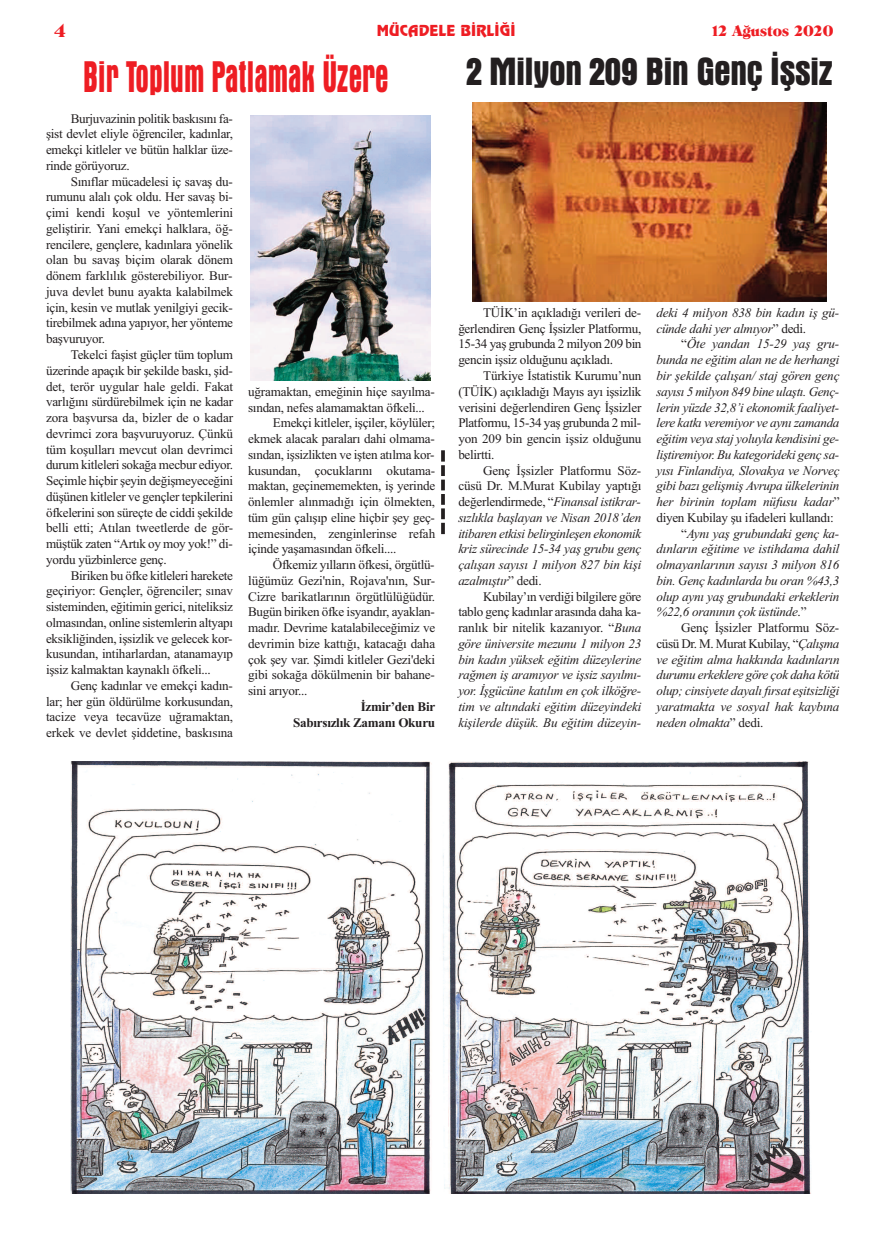
<style>
.page{position:relative;width:886px;height:1241px;background:#fff}
.page>*{position:absolute;margin:0;border:0;box-sizing:border-box;transform-origin:0 0}
.t1{font:700 condensed 45px "Aurora BT";color:#ee1d23;scale:.71 1}
.t2{font:700 condensed 40px "Aurora BT";letter-spacing:-.02em;color:#231f20}
.t3{font:18.75px "Grouch IT Cby BT";color:#ee1d23}
.t4{font:15px "Revue BT";color:#ee1d23}
.t5{font:15px "Grouch IT Cby BT";letter-spacing:-.015em;color:#ee1d23}
.t6{font:13.12px/15.8px "TR Times New Roman";letter-spacing:-.02em;color:#231f20;text-align:justify}
.t7{font:italic 13.12px/15.8px "TR Times New Roman";letter-spacing:-.02em;color:#231f20;text-align:justify}
.t8{font:700 13.12px/15.8px "TR Times New Roman";letter-spacing:-.02em;color:#231f20;text-align:right}
.s1{font-style:normal}
.s2{font-style:italic}
</style>
<div class="page">
<img style="left:71px;top:761px;width:740px;height:431px">
<img style="left:250px;top:115px;width:180px;height:265px">
<img style="left:473px;top:102px;width:353px;height:199px">
<svg style="left:441px;top:461px;width:4px;height:59px"></svg>
<svg style="left:441px;top:450px;width:4px;height:11px"></svg>
<svg style="left:441px;top:522px;width:4px;height:12px"></svg>
<h3 class="t3" style="left:54px;top:19px;width:13px">4</h3>
<p class="t4" style="left:377px;top:22px;width:140px">MÜCADELE BİRLİĞİ</p>
<p class="t5" style="left:712px;top:22px;width:123px">12 Ağustos 2020</p>
<h1 class="t1" style="left:83px;top:50px;width:431px">Bir Toplum Patlamak Üzere</h1>
<h2 class="t2" style="left:466px;top:48px;width:368px">2 Milyon 209 Bin Genç İşsiz</h2>
<p class="t6" style="left:46px;top:110px;width:189px;text-indent:25px">Burjuvazinin politik baskısını fa&shy;şist devlet eliyle öğrenciler, kadınlar, emekçi kitleler ve bütün halklar üze&shy;rinde görüyoruz.</p>
<p class="t6" style="left:46px;top:173px;width:189px;text-indent:25px">Sınıflar mücadelesi iç savaş du&shy;rumunu alalı çok oldu. Her savaş bi&shy;çimi kendi koşul ve yöntemlerini geliştirir. Yani emekçi halklara, öğ&shy;rencilere, gençlere, kadınlara yönelik olan bu savaş biçim olarak dönem dönem farklılık gösterebiliyor. Bur&shy;juva devlet bunu ayakta kalabilmek için, kesin ve mutlak yenilgiyi gecik&shy;tirebilmek adına yapıyor, her yönteme başvuruyor.</p>
<p class="t6" style="left:46px;top:346px;width:189px;text-indent:25px">Tekelci faşist güçler tüm toplum üzerinde apaçık bir şekilde baskı, şid&shy;det, terör uygular hale geldi. Fakat varlığını sürdürebilmek için ne kadar zora başvursa da, bizler de o kadar devrimci zora başvuruyoruz. Çünkü tüm koşulları mevcut olan devrimci durum kitleleri sokağa mecbur ediyor.<br>Seçimle hiçbir şeyin değişmeyeceğini düşünen kitleler ve gençler tepkilerini öfkelerini son süreçte de ciddi şekilde belli etti; Atılan tweetlerde de gör&shy;müştük zaten “Artık oy moy yok!” di&shy;yordu yüzbinlerce genç.</p>
<p class="t6" style="left:46px;top:567px;width:189px;text-indent:25px">Biriken bu öfke kitleleri harekete geçiriyor: Gençler, öğrenciler; sınav sisteminden, eğitimin gerici, niteliksiz olmasından, online sistemlerin altyapı eksikliğinden, işsizlik ve gelecek kor&shy;kusundan, intiharlardan, atanamayıp işsiz kalmaktan kaynaklı öfkeli...</p>
<p class="t6" style="left:46px;top:677px;width:189px;text-indent:25px">Genç kadınlar ve emekçi kadın&shy;lar; her gün öldürülme korkusundan, tacize veya tecavüze uğramaktan, erkek ve devlet şiddetine, baskısına</p>
<p class="t6" style="left:248px;top:383px;width:188px">uğramaktan, emeğinin hiçe sayılma-</p>
<p class="t6" style="left:248px;top:399px;width:178px">sından, nefes alamamaktan öfkeli...</p>
<p class="t6" style="left:273px;top:415px;width:164px">Emekçi kitleler, işçiler, köylüler;</p>
<p class="t6" style="left:248px;top:430px;width:188px">ekmek alacak paraları dahi olmama-</p>
<p class="t6" style="left:248px;top:446px;width:188px">sından, işsizlikten ve işten atılma kor-</p>
<p class="t6" style="left:248px;top:462px;width:189px">kusundan, çocuklarını okutama-</p>
<p class="t6" style="left:248px;top:478px;width:189px">maktan, geçinememekten, iş yerinde</p>
<p class="t6" style="left:248px;top:493px;width:189px">önlemler alınmadığı için ölmekten,</p>
<p class="t6" style="left:248px;top:509px;width:188px">tüm gün çalışıp eline hiçbir şey geç-</p>
<p class="t6" style="left:248px;top:525px;width:189px">memesinden, zenginlerinse refah</p>
<p class="t6" style="left:248px;top:541px;width:150px">içinde yaşamasından öfkeli....</p>
<p class="t6" style="left:273px;top:556px;width:163px">Öfkemiz yılların öfkesi, örgütlü-</p>
<p class="t6" style="left:248px;top:572px;width:189px">lüğümüz Gezi'nin, Rojava'nın, Sur-</p>
<p class="t6" style="left:248px;top:588px;width:189px">Cizre barikatlarının örgütlülüğüdür.</p>
<p class="t6" style="left:248px;top:604px;width:188px">Bugün biriken öfke isyandır, ayaklan-</p>
<p class="t6" style="left:248px;top:619px;width:189px">madır. Devrime katalabileceğimiz ve</p>
<p class="t6" style="left:248px;top:635px;width:189px">devrimin bize kattığı, katacağı daha</p>
<p class="t6" style="left:248px;top:651px;width:189px">çok şey var. Şimdi kitleler Gezi'deki</p>
<p class="t6" style="left:248px;top:667px;width:188px">gibi sokağa dökülmenin bir bahane-</p>
<p class="t6" style="left:248px;top:682px;width:61px">sini arıyor...</p>
<p class="t8" style="left:293px;top:698px;width:144px">İzmir’den Bir<br>Sabırsızlık Zamanı Okuru</p>
<p class="t6" style="left:458px;top:304px;width:185px;text-indent:25px">TÜİK’in açıkladığı verileri de&shy;ğerlendiren Genç İşsizler Platformu, 15-34 yaş grubunda 2 milyon 209 bin gencin işsiz olduğunu açıkladı.</p>
<p class="t6" style="left:458px;top:367px;width:185px;text-indent:25px">Türkiye İstatistik Kurumu’nun (TÜİK) açıkladığı Mayıs ayı işsizlik verisini değerlendiren Genç İşsizler Platformu, 15-34 yaş grubunda 2 mil&shy;yon 209 bin gencin işsiz olduğunu belirtti.</p>
<p class="t7" style="left:458px;top:462px;width:185px;text-indent:25px"><span class="s1">Genç İşsizler Platformu Söz&shy;cüsü Dr. M.Murat Kubilay yaptığı değerlendirmede, “</span>Finansal istikrar&shy;sızlıkla başlayan ve Nisan 2018’den itibaren etkisi belirginleşen ekonomik kriz sürecinde 15-34 yaş grubu genç çalışan sayısı 1 milyon 827 bin kişi azalmıştır<span class="s1">” dedi.</span></p>
<p class="t7" style="left:458px;top:588px;width:185px;text-indent:25px"><span class="s1">Kubilay’ın verdiği bilgilere göre tablo genç kadınlar arasında daha ka&shy;ranlık bir nitelik kazanıyor. “</span>Buna göre üniversite mezunu 1 milyon 23 bin kadın yüksek eğitim düzeylerine rağmen iş aramıyor ve işsiz sayılmı&shy;yor. İşgücüne katılım en çok ilköğre&shy;tim ve altındaki eğitim düzeyindeki kişilerde düşük. Bu eğitim düzeyin-</p>
<p class="t7" style="left:656px;top:304px;width:184px">deki 4 milyon 838 bin kadın iş gü&shy;cünde dahi yer almıyor<span class="s1">” dedi.</span></p>
<p class="t7" style="left:681px;top:336px;width:159px"><span class="s1">“</span>Öte yandan 15-29 yaş gru-</p>
<p class="t7" style="left:656px;top:352px;width:185px">bunda ne eğitim alan ne de herhangi</p>
<p class="t7" style="left:656px;top:367px;width:185px">bir şekilde çalışan/ staj gören genç</p>
<p class="t7" style="left:656px;top:383px;width:184px">sayısı 5 milyon 849 bine ulaştı. Genç-</p>
<p class="t7" style="left:656px;top:399px;width:184px">lerin yüzde 32,8’i ekonomik faaliyet-</p>
<p class="t7" style="left:656px;top:415px;width:185px">lere katkı veremiyor ve aynı zamanda</p>
<p class="t7" style="left:656px;top:430px;width:184px">eğitim veya staj yoluyla kendisini ge-</p>
<p class="t7" style="left:656px;top:446px;width:184px">liştiremiyor. Bu kategorideki genç sa-</p>
<p class="t7" style="left:656px;top:462px;width:185px">yısı Finlandiya, Slovakya ve Norveç</p>
<p class="t7" style="left:656px;top:478px;width:185px">gibi bazı gelişmiş Avrupa ülkelerinin</p>
<p class="t7" style="left:656px;top:493px;width:185px">her birinin toplam nüfusu kadar<span class="s1">”</span></p>
<p class="t6" style="left:656px;top:509px;width:179px">diyen Kubilay şu ifadeleri kullandı:</p>
<p class="t7" style="left:681px;top:525px;width:159px"><span class="s1">“</span>Aynı yaş grubundaki genç ka-</p>
<p class="t7" style="left:656px;top:541px;width:185px">dınların eğitime ve istihdama dahil</p>
<p class="t7" style="left:656px;top:556px;width:185px">olmayanlarının sayısı 3 milyon 816</p>
<p class="t7" style="left:656px;top:572px;width:185px">bin. Genç kadınlarda bu oran %43,3</p>
<p class="t7" style="left:656px;top:588px;width:185px">olup aynı yaş grubundaki erkeklerin</p>
<p class="t7" style="left:656px;top:604px;width:152px">%22,6 oranının çok üstünde<span class="s1">.”</span></p>
<p class="t6" style="left:681px;top:619px;width:159px">Genç İşsizler Platformu Söz-</p>
<p class="t6" style="left:656px;top:635px;width:185px">cüsü Dr. M. Murat Kubilay, “<span class="s2">Çalışma</span></p>
<p class="t7" style="left:656px;top:651px;width:185px">ve eğitim alma hakkında kadınların</p>
<p class="t7" style="left:656px;top:667px;width:185px">durumu erkeklere göre çok daha kötü</p>
<p class="t7" style="left:656px;top:682px;width:185px">olup; cinsiyete dayalı fırsat eşitsizliği</p>
<p class="t7" style="left:656px;top:698px;width:185px">yaratmakta ve sosyal hak kaybına</p>
<p class="t7" style="left:656px;top:714px;width:108px">neden olmakta<span class="s1">” dedi.</span></p>
</div>
